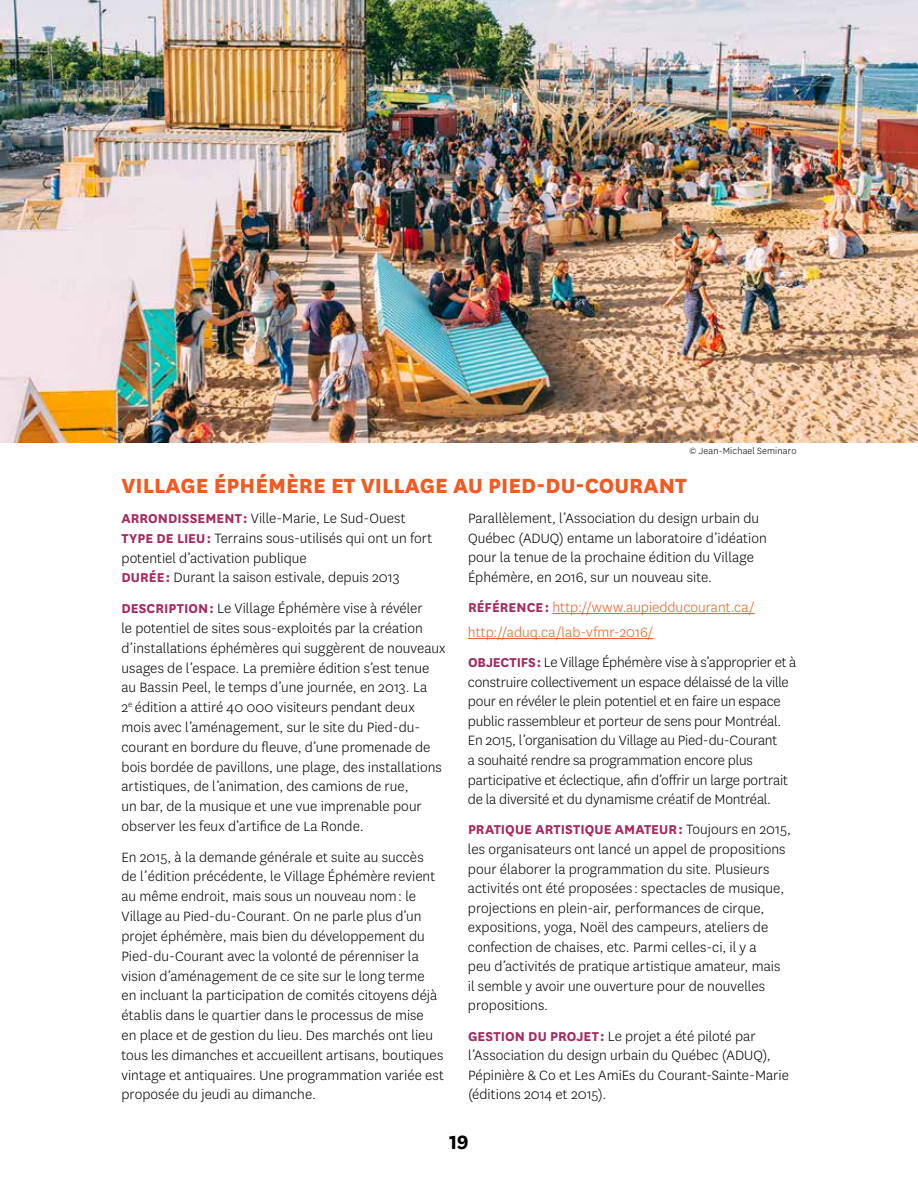
<style>
.page{position:relative;width:918px;height:1188px;background:#fff}
.page>*{position:absolute;margin:0;border:0;box-sizing:border-box;transform-origin:0 0}
.t1{font:800 24px "National";color:#f15a22}
.t2{font:700 22.5px "National";color:#000}
.t3{font:300 15.75px/19.8px "National";color:#000}
.t4{font:300 15.75px/24.9px "National";color:#f15a22}
.t5{font:700 15px "National";letter-spacing:.005em;color:#a52960}
.t6{font:300 10.5px "National";letter-spacing:.015em;color:#000}
.s1{font-weight:700;font-size:15px;color:#a52960}
.s2{font-weight:300;font-size:15.75px;color:#000}
</style>
<div class="page">
<hr style="left:552px;top:613px;width:203px;height:1px;background:#f15a22">
<hr style="left:468px;top:638px;width:185px;height:1px;background:#f15a22">
<img style="left:0;top:0;width:918px;height:443px">
<p class="t6" style="left:689px;top:444px;width:109px">© Jean-Michael Seminaro</p>
<h1 class="t1" style="left:122px;top:468px;width:567px">VILLAGE ÉPHÉMÈRE ET VILLAGE AU PIED-DU-COURANT</h1>
<p class="t3" style="left:121px;top:508px;width:312px"><span class="s1">ARRONDISSEMENT :</span> Ville-Marie, Le Sud-Ouest <span class="s1">TYPE DE LIEU :</span> Terrains sous-utilisés qui ont un fort potentiel d’activation publique<br><span class="s1">DURÉE :</span> Durant la saison estivale, depuis 2013</p>
<p class="t3" style="left:122px;top:598px;width:326px"><span class="s1">DESCRIPTION :</span> Le Village Éphémère vise à révéler<br>le potentiel de sites sous-exploités par la création d’installations éphémères qui suggèrent de nouveaux usages de l’espace. La première édition s’est tenue au Bassin Peel, le temps d’une journée, en 2013. La<br>2<sup>e</sup> édition a attiré 40 000 visiteurs pendant deux mois avec l’aménagement, sur le site du Pied-du&shy;courant en bordure du fleuve, d’une promenade de bois bordée de pavillons, une plage, des installations artistiques, de l’animation, des camions de rue,<br>un bar, de la musique et une vue imprenable pour observer les feux d’artifice de La Ronde.</p>
<p class="t3" style="left:122px;top:846px;width:324px">En 2015, à la demande générale et suite au succès<br>de l’édition précédente, le Village Éphémère revient au même endroit, mais sous un nouveau nom : le Village au Pied-du-Courant. On ne parle plus d’un projet éphémère, mais bien du développement du Pied-du-Courant avec la volonté de pérenniser la vision d’aménagement de ce site sur le long terme<br>en incluant la participation de comités citoyens déjà établis dans le quartier dans le processus de mise<br>en place et de gestion du lieu. Des marchés ont lieu tous les dimanches et accueillent artisans, boutiques vintage et antiquaires. Une programmation variée est proposée du jeudi au dimanche.</p>
<p class="t3" style="left:468px;top:508px;width:300px">Parallèlement, l’Association du design urbain du Québec (ADUQ) entame un laboratoire d’idéation pour la tenue de la prochaine édition du Village Éphémère, en 2016, sur un nouveau site.</p>
<p class="t4" style="left:468px;top:594px;width:288px"><span class="s1">RÉFÉRENCE :</span> http://www.aupiedducourant.ca/ http://aduq.ca/lab-vfmr-2016/</p>
<p class="t3" style="left:468px;top:652px;width:330px"><span class="s1">OBJECTIFS :</span> Le Village Éphémère vise à s’approprier et à construire collectivement un espace délaissé de la ville pour en révéler le plein potentiel et en faire un espace public rassembleur et porteur de sens pour Montréal.<br>En 2015, l’organisation du Village au Pied-du-Courant<br>a souhaité rendre sa programmation encore plus participative et éclectique, afin d’offrir un large portrait de la diversité et du dynamisme créatif de Montréal.</p>
<p class="t5" style="left:468px;top:819px;width:325px">PRATIQUE ARTISTIQUE AMATEUR : <span class="s2">Toujours en 2015,</span></p>
<p class="t3" style="left:468px;top:839px;width:319px">les organisateurs ont lancé un appel de propositions pour élaborer la programmation du site. Plusieurs activités ont été proposées : spectacles de musique, projections en plein-air, performances de cirque, expositions, yoga, Noël des campeurs, ateliers de confection de chaises, etc. Parmi celles-ci, il y a<br>peu d’activités de pratique artistique amateur, mais il semble y avoir une ouverture pour de nouvelles propositions.</p>
<p class="t3" style="left:468px;top:1026px;width:322px"><span class="s1">GESTION DU PROJET :</span> Le projet a été piloté par l’Association du design urbain du Québec (ADUQ), Pépinière &amp; Co et Les AmiEs du Courant-Sainte-Marie (éditions 2014 et 2015).</p>
<h2 class="t2" style="left:449px;top:1126px;width:21px">19</h2>
</div>
